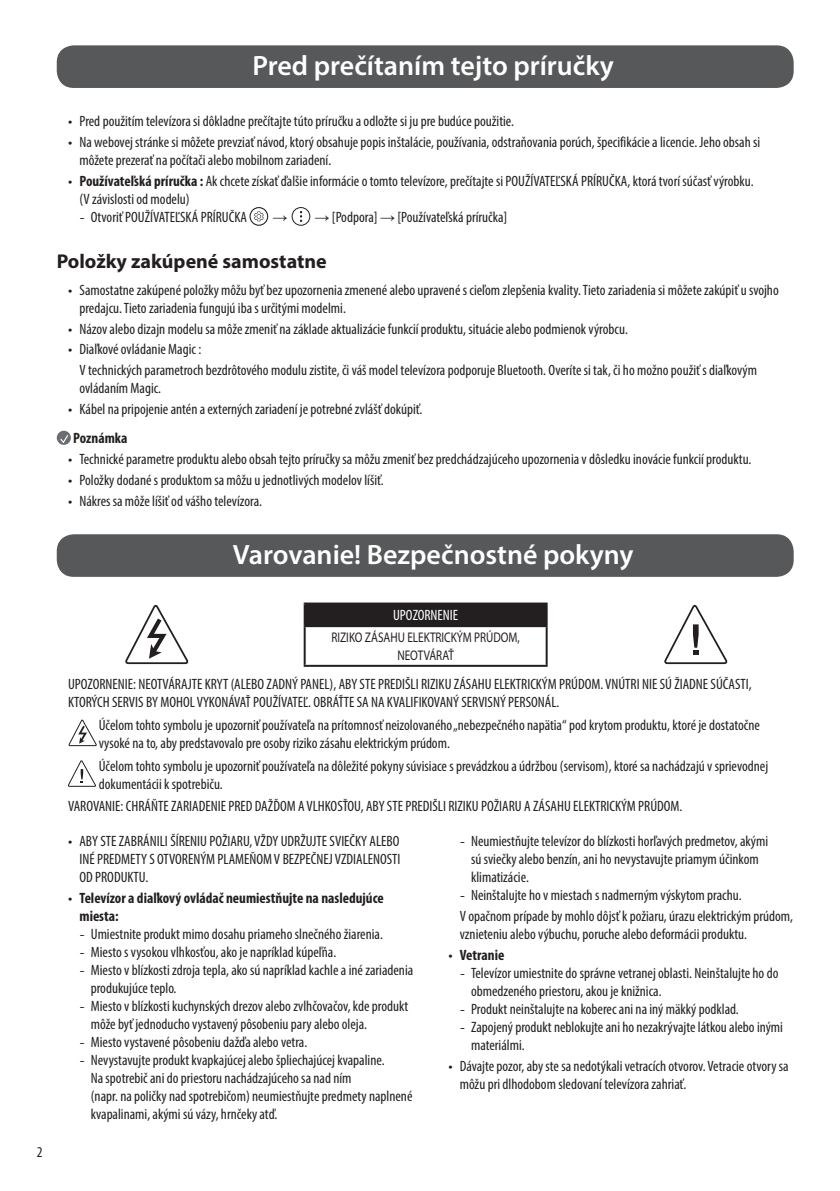
<style>
.page{position:relative;width:840px;height:1191px;background:#fff}
.page>*{position:absolute;margin:0;border:0;box-sizing:border-box;transform-origin:0 0}
.t1{font:600 28px "Myriad Pro";color:#fff}
.Title3{font:700 20px "Myriad Pro";color:#231f20}
.Bullet_Indent{font:condensed 15px/18px "Myriad Pro";color:#231f20}
.Icon{font:700 condensed 15px/18px "Myriad Pro";color:#231f20}
.t2{font:condensed 15px "Myriad Pro";color:#fff}
.Page_Number_Left{font:condensed 15px "Myriad Pro";color:#231f20}
.t3{font:14px/17.8px "Myriad Pro";color:#231f20;text-align:center;scale:.8 1}
.s1{font-family:"LG Smart";font-stretch:normal}
.s2{font-weight:700}
.s3{font-family:"Arial";font-stretch:normal}
.s4{font-family:"LG Smart";font-weight:400;font-stretch:normal}
</style>
<div class="page">
<div style="left:57px;top:45px;width:736px;height:43px;background:#57585a;border-radius:17px"></div>
<div style="left:249px;top:207px;width:19px;height:19px;border:1px solid #231f20;border-radius:50%"></div>
<svg style="left:254px;top:211px;width:9px;height:10px"></svg>
<div style="left:291px;top:207px;width:19px;height:19px;border:1px solid #231f20;border-radius:50%"></div>
<svg style="left:300px;top:211px;width:2px;height:11px"></svg>
<div style="left:57px;top:431px;width:14px;height:14px;background:#6c6d70;border-radius:50%"></div>
<svg style="left:59px;top:435px;width:10px;height:9px"></svg>
<div style="left:57px;top:534px;width:736px;height:43px;background:#57585a;border-radius:17px"></div>
<svg style="left:125px;top:605px;width:64px;height:59px"></svg>
<div style="left:304px;top:603px;width:242px;height:23px;background:#231f20"></div>
<hr style="left:303px;top:602px;width:244px;height:2px;background:#231f20">
<hr style="left:303px;top:604px;width:2px;height:21px;background:#231f20">
<hr style="left:545px;top:604px;width:2px;height:21px;background:#231f20">
<hr style="left:303px;top:625px;width:244px;height:2px;background:#231f20">
<hr style="left:303px;top:627px;width:2px;height:38px;background:#231f20">
<hr style="left:545px;top:627px;width:2px;height:38px;background:#231f20">
<hr style="left:303px;top:665px;width:244px;height:2px;background:#231f20">
<svg style="left:664px;top:605px;width:62px;height:59px"></svg>
<svg style="left:69px;top:719px;width:27px;height:27px"></svg>
<svg style="left:68px;top:760px;width:28px;height:26px"></svg>
<p class="t1" style="left:252px;top:48px;width:363px">Pred prečítaním tejto príručky</p>
<p class="Bullet_Indent" style="left:68px;top:112px;width:447px"><span class="s1">•</span> Pred použitím televízora si dôkladne prečítajte túto príručku a odložte si ju pre budúce použitie.</p>
<p class="Bullet_Indent" style="left:79px;top:132px;width:682px;text-indent:-11px"><span class="s1">•</span> Na webovej stránke si môžete prevziať návod, ktorý obsahuje popis inštalácie, používania, odstraňovania porúch, špecifikácie a licencie. Jeho obsah si môžete prezerať na počítači alebo mobilnom zariadení.</p>
<p class="Bullet_Indent" style="left:79px;top:171px;width:675px;text-indent:-11px"><span class="s1">•</span> <span class="s2">Používateľská príručka :</span> Ak chcete získať ďalšie informácie o tomto televízore, prečítajte si POUŽÍVATEĽSKÁ PRÍRUČKA, ktorá tvorí súčasť výrobku. (V závislosti od modelu)</p>
<p class="Bullet_Indent" style="left:79px;top:207px;width:169px"><span class="s1">-</span> Otvoriť POUŽÍVATEĽSKÁ PRÍRUČKA</p>
<p class="Bullet_Indent" style="left:272px;top:207px;width:236px"><span class="s3">→ →</span> [Podpora] <span class="s3">→</span> [Používateľská príručka]</p>
<p class="Title3" style="left:57px;top:248px;width:271px">Položky zakúpené samostatne</p>
<p class="Bullet_Indent" style="left:79px;top:280px;width:700px;text-indent:-11px"><span class="s1">•</span> Samostatne zakúpené položky môžu byť bez upozornenia zmenené alebo upravené s cieľom zlepšenia kvality. Tieto zariadenia si môžete zakúpiť u svojho predajcu. Tieto zariadenia fungujú iba s určitými modelmi.</p>
<p class="Bullet_Indent" style="left:68px;top:319px;width:561px"><span class="s1">•</span> Názov alebo dizajn modelu sa môže zmeniť na základe aktualizácie funkcií produktu, situácie alebo podmienok výrobcu.</p>
<p class="Bullet_Indent" style="left:68px;top:340px;width:135px"><span class="s1">•</span> Diaľkové ovládanie Magic :</p>
<p class="Bullet_Indent" style="left:79px;top:361px;width:678px">V technických parametroch bezdrôtového modulu zistite, či váš model televízora podporuje Bluetooth. Overíte si tak, či ho možno použiť s diaľkovým ovládaním Magic.</p>
<p class="Bullet_Indent" style="left:68px;top:400px;width:355px"><span class="s1">•</span> Kábel na pripojenie antén a externých zariadení je potrebné zvlášť dokúpiť.</p>
<p class="Icon" style="left:73px;top:429px;width:56px">Poznámka</p>
<p class="Bullet_Indent" style="left:68px;top:450px;width:684px"><span class="s1">•</span> Technické parametre produktu alebo obsah tejto príručky sa môžu zmeniť bez predchádzajúceho upozornenia v dôsledku inovácie funkcií produktu.</p>
<p class="Bullet_Indent" style="left:68px;top:471px;width:317px"><span class="s1">•</span> Položky dodané s produktom sa môžu u jednotlivých modelov líšiť.</p>
<p class="Bullet_Indent" style="left:68px;top:492px;width:195px"><span class="s1">•</span> Nákres sa môže líšiť od vášho televízora.</p>
<p class="t1" style="left:233px;top:536px;width:401px">Varovanie! Bezpečnostné pokyny</p>
<p class="Page_Number_Left" style="left:37px;top:1142px;width:7px">2</p>
<p class="t2" style="left:393px;top:606px;width:67px">UPOZORNENIE</p>
<p class="t3" style="left:331px;top:628px;width:237px">RIZIKO ZÁSAHU ELEKTRICKÝM PRÚDOM,<br>NEOTVÁRAŤ</p>
<p class="Bullet_Indent" style="left:68px;top:675px;width:684px">UPOZORNENIE: NEOTVÁRAJTE KRYT (ALEBO ZADNÝ PANEL), ABY STE PREDIŠLI RIZIKU ZÁSAHU ELEKTRICKÝM PRÚDOM. VNÚTRI NIE SÚ ŽIADNE SÚČASTI,<br>KTORÝCH SERVIS BY MOHOL VYKONÁVAŤ POUŽÍVATEĽ. OBRÁŤTE SA NA KVALIFIKOVANÝ SERVISNÝ PERSONÁL.</p>
<p class="Bullet_Indent" style="left:99px;top:716px;width:662px">Účelom tohto symbolu je upozorniť používateľa na prítomnosť neizolovaného „nebezpečného napätia“ pod krytom produktu, ktoré je dostatočne vysoké na to, aby predstavovalo pre osoby riziko zásahu elektrickým prúdom.</p>
<p class="Bullet_Indent" style="left:99px;top:756px;width:670px">Účelom tohto symbolu je upozorniť používateľa na dôležité pokyny súvisiace s prevádzkou a údržbou (servisom), ktoré sa nachádzajú v sprievodnej dokumentácii k spotrebiču.</p>
<p class="Bullet_Indent" style="left:68px;top:797px;width:615px">VAROVANIE: CHRÁŇTE ZARIADENIE PRED DAŽĎOM A VLHKOSŤOU, ABY STE PREDIŠLI RIZIKU POŽIARU A ZÁSAHU ELEKTRICKÝM PRÚDOM.</p>
<p class="Bullet_Indent" style="left:79px;top:832px;width:322px;text-align:justify;text-indent:-11px"><span class="s1">•</span> ABY STE ZABRÁNILI ŠÍRENIU POŽIARU, VŽDY UDRŽUJTE SVIEČKY ALEBO INÉ PREDMETY S OTVORENÝM PLAMEŇOM V BEZPEČNEJ VZDIALENOSTI OD PRODUKTU.</p>
<p class="Icon" style="left:79px;top:888px;width:306px;text-indent:-11px"><span class="s4">•</span> Televízor a diaľkový ovládač neumiestňujte na nasledujúce miesta:</p>
<p class="Bullet_Indent" style="left:79px;top:924px;width:305px"><span class="s1">-</span> Umiestnite produkt mimo dosahu priameho slnečného žiarenia.</p>
<p class="Bullet_Indent" style="left:79px;top:942px;width:258px"><span class="s1">-</span> Miesto s vysokou vlhkosťou, ako je napríklad kúpeľňa.</p>
<p class="Bullet_Indent" style="left:91px;top:960px;width:324px;text-indent:-11px"><span class="s1">-</span> Miesto v blízkosti zdroja tepla, ako sú napríklad kachle a iné zariadenia produkujúce teplo.</p>
<p class="Bullet_Indent" style="left:91px;top:996px;width:319px;text-indent:-11px"><span class="s1">-</span> Miesto v blízkosti kuchynských drezov alebo zvlhčovačov, kde produkt môže byť jednoducho vystavený pôsobeniu pary alebo oleja.</p>
<p class="Bullet_Indent" style="left:79px;top:1032px;width:229px"><span class="s1">-</span> Miesto vystavené pôsobeniu dažďa alebo vetra.</p>
<p class="Bullet_Indent" style="left:91px;top:1050px;width:323px;text-indent:-11px"><span class="s1">-</span> Nevystavujte produkt kvapkajúcej alebo špliechajúcej kvapaline.<br>Na spotrebič ani do priestoru nachádzajúceho sa nad ním<br>(napr. na poličky nad spotrebičom) neumiestňujte predmety naplnené kvapalinami, akými sú vázy, hrnčeky atď.</p>
<p class="Bullet_Indent" style="left:471px;top:832px;width:298px;text-indent:-11px"><span class="s1">-</span> Neumiestňujte televízor do blízkosti horľavých predmetov, akými sú sviečky alebo benzín, ani ho nevystavujte priamym účinkom klimatizácie.</p>
<p class="Bullet_Indent" style="left:459px;top:886px;width:283px"><span class="s1">-</span> Neinštalujte ho v miestach s nadmerným výskytom prachu.</p>
<p class="Bullet_Indent" style="left:459px;top:906px;width:334px">V opačnom prípade by mohlo dôjsť k požiaru, úrazu elektrickým prúdom, vznieteniu alebo výbuchu, poruche alebo deformácii produktu.</p>
<p class="Icon" style="left:448px;top:945px;width:57px"><span class="s4">•</span> Vetranie</p>
<p class="Bullet_Indent" style="left:471px;top:963px;width:309px;text-indent:-11px"><span class="s1">-</span> Televízor umiestnite do správne vetranej oblasti. Neinštalujte ho do obmedzeného priestoru, akou je knižnica.</p>
<p class="Bullet_Indent" style="left:459px;top:999px;width:280px"><span class="s1">-</span> Produkt neinštalujte na koberec ani na iný mäkký podklad.</p>
<p class="Bullet_Indent" style="left:471px;top:1017px;width:313px;text-indent:-11px"><span class="s1">-</span> Zapojený produkt neblokujte ani ho nezakrývajte látkou alebo inými materiálmi.</p>
<p class="Bullet_Indent" style="left:459px;top:1056px;width:330px;text-indent:-11px"><span class="s1">•</span> Dávajte pozor, aby ste sa nedotýkali vetracích otvorov. Vetracie otvory sa môžu pri dlhodobom sledovaní televízora zahriať.</p>
</div>
